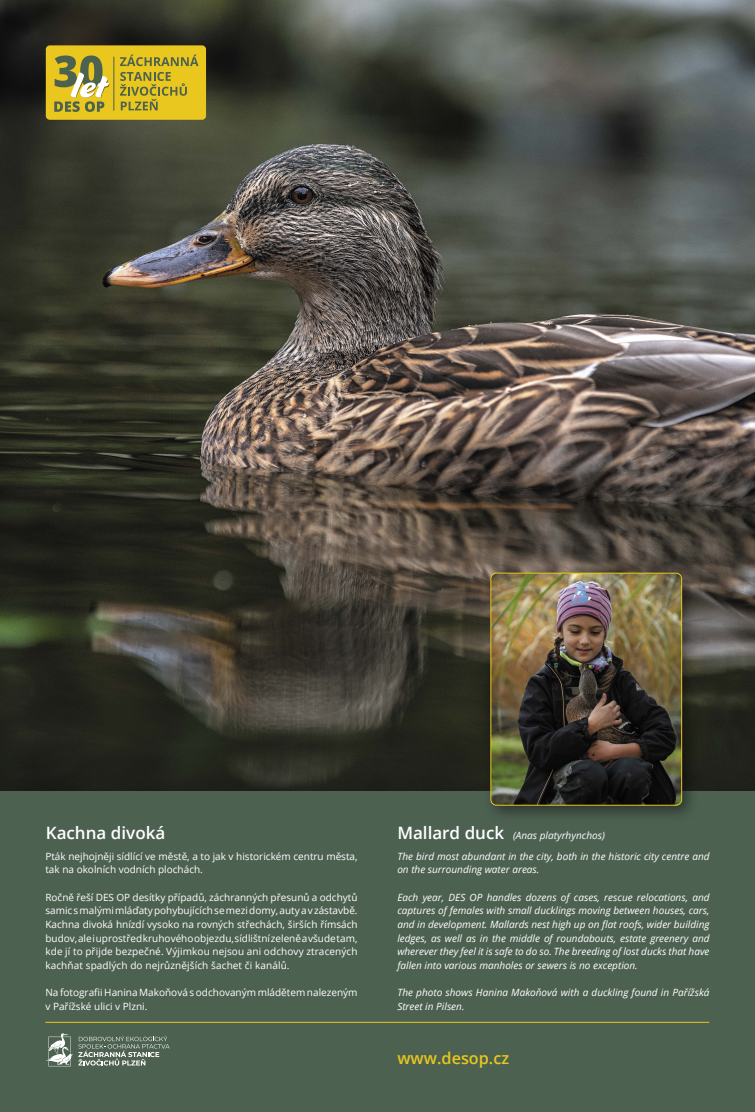
<style>
.page{position:relative;width:755px;height:1112px;background:#fff}
.page>*{position:absolute;margin:0;border:0;box-sizing:border-box;transform-origin:0 0}
.t1{font:600 17px "Open Sans";color:#fff}
.t2{font:600 16.2px "Open Sans";color:#e9c71e}
.t3{font:italic 10px/13.6px "Open Sans";color:#fff}
.t4{font:10px/13.6px "Open Sans";color:#fff}
.s1{font-weight:600;font-style:normal;font-size:17px}
</style>
<div class="page">
<div style="left:0;top:0;width:754px;height:1111px;background:#4d6151"></div>
<img style="left:0;top:0;width:754px;height:790px">
<div style="left:482px;top:565px;width:217px;height:258px;background:#000;opacity:.45"></div>
<img style="left:490px;top:573px;width:191px;height:232px">
<div style="left:490px;top:572px;width:191px;height:233px;border:1px solid #e9c71e;border-radius:6px"></div>
<hr style="left:46px;top:1021px;width:662px;height:1px;background:#e9c71e">
<svg style="left:46px;top:1033px;width:123px;height:33px"></svg>
<div style="left:46px;top:45px;width:160px;height:75px;background:#e9c71e;border-radius:4px"></div>
<svg style="left:120px;top:55px;width:78px;height:11px"></svg>
<svg style="left:120px;top:72px;width:67px;height:38px"></svg>
<svg style="left:54px;top:55px;width:55px;height:57px"></svg>
<hr style="left:113px;top:57px;width:1px;height:53px;background:#4d6151">
<h1 class="t1" style="left:46px;top:820px;width:121px">Kachna divoká</h1>
<p class="t3" style="left:397px;top:828px;width:209px"><span class="s1">Mallard duck</span> (Anas platyrhynchos)</p>
<p class="t4" style="left:45px;top:849px;width:313px">Pták nejhojněji sídlící ve městě, a to jak v historickém centru města, tak na okolních vodních plochách.</p>
<p class="t4" style="left:45px;top:889px;width:313px;text-align:justify">Ročně řeší DES OP desítky případů, záchranných přesunů a odchytů samic s malými mláďaty pohybujících se mezi domy, auty a v zástavbě.<br>Kachna divoká hnízdí vysoko na rovných střechách, širších římsách budov, ale i uprostřed kruhového objezdu, sídlištní zeleně a všude tam, kde jí to přijde bezpečné. Výjimkou nejsou ani odchovy ztracených kachňat spadlých do nejrůznějších šachet či kanálů.</p>
<p class="t4" style="left:45px;top:985px;width:313px">Na fotografii Hanina Makoňová s odchovaným mládětem nalezeným v Pařížské ulici v Plzni.</p>
<p class="t3" style="left:397px;top:849px;width:313px">The bird most abundant in the city, both in the historic city centre and on the surrounding water areas.</p>
<p class="t3" style="left:397px;top:889px;width:313px;text-align:justify">Each year, DES OP handles dozens of cases, rescue relocations, and captures of females with small ducklings moving between houses, cars, and in development. Mallards nest high up on flat roofs, wider building ledges, as well as in the middle of roundabouts, estate greenery and wherever they feel it is safe to do so. The breeding of lost ducks that have fallen into various manholes or sewers is no exception.</p>
<p class="t3" style="left:397px;top:985px;width:313px">The photo shows Hanina Makoňová with a duckling found in Pařížská<br>Street in Pilsen.</p>
<h2 class="t2" style="left:397px;top:1046px;width:113px">www.desop.cz</h2>
</div>
